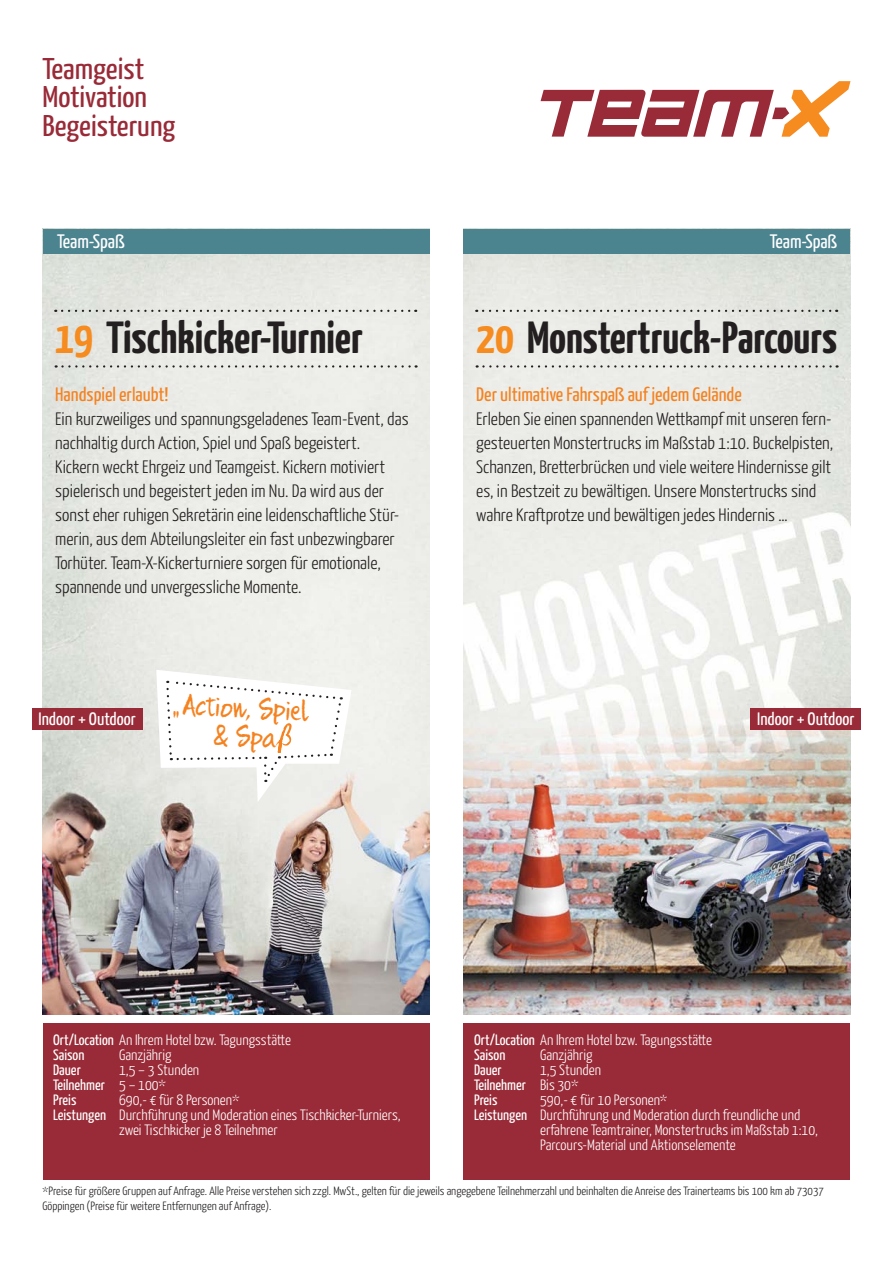
<style>
.page{position:relative;width:893px;height:1263px;background:#fff}
.page>*{position:absolute;margin:0;border:0;box-sizing:border-box;transform-origin:0 0}
.t1{font:700 45px "Yanone Kaffeesatz";color:#231f20;scale:1.04 1}
.t2{font:700 45px "Yanone Kaffeesatz";color:#231f20;scale:1.05 1}
.t3{font:30px/28.5px "Yanone Kaffeesatz";color:#992a37;scale:1.09 1}
.t4{font:25.5px/28.5px "Quikhand 1.1";color:#f58220;text-align:center;scale:1.05 1}
.t5{font:19.5px "Yanone Kaffeesatz";color:#f58220;scale:1.05 1}
.t6{font:19.5px "Yanone Kaffeesatz";color:#fff;scale:1.05 1}
.t7{font:300 18px/24px "Yanone Kaffeesatz";color:#231f20;scale:1.05 1}
.t8{font:18px "Yanone Kaffeesatz";color:#fff;scale:1.05 1}
.t9{font:300 15px/15px "Yanone Kaffeesatz";color:#fff;scale:1.05 1}
.t10{font:15px "Yanone Kaffeesatz";color:#fff;scale:1.05 1}
.t11{font:300 12px/15px "Yanone Kaffeesatz";color:#231f20;scale:1.05 1}
.s1{color:#f68b1f}
.s2{font-weight:400}
</style>
<div class="page">
<svg style="left:541px;top:81px;width:309px;height:56px"></svg>
<div style="left:43px;top:1023px;width:386px;height:156px;background:#992a37"></div>
<img style="left:43px;top:254px;width:386px;height:760px">
<svg style="left:62px;top:310px;width:354px;height:2px"></svg>
<svg style="left:56px;top:365px;width:361px;height:3px"></svg>
<svg style="left:156px;top:670px;width:196px;height:132px"></svg>
<div style="left:43px;top:229px;width:386px;height:25px;background:#4b838f"></div>
<div style="left:32px;top:708px;width:110px;height:22px;background:#992a37"></div>
<div style="left:463px;top:1023px;width:387px;height:156px;background:#992a37"></div>
<img style="left:463px;top:254px;width:387px;height:760px">
<svg style="left:483px;top:310px;width:354px;height:2px"></svg>
<svg style="left:477px;top:365px;width:361px;height:3px"></svg>
<div style="left:750px;top:708px;width:111px;height:22px;background:#992a37"></div>
<div style="left:463px;top:229px;width:387px;height:25px;background:#4b838f"></div>
<h2 class="t3" style="left:43px;top:53px;width:123px">Teamgeist<br>Motivation<br>Begeisterung</h2>
<p class="t6" style="left:57px;top:230px;width:66px">Team-Spaß</p>
<p class="t6" style="left:770px;top:230px;width:66px">Team-Spaß</p>
<h1 class="t2" style="left:55px;top:310px;width:295px"><span class="s1">19</span> Tischkicker-Turnier</h1>
<p class="t5" style="left:55px;top:382px;width:109px">Handspiel erlaubt!</p>
<p class="t7" style="left:55px;top:406px;width:338px">Ein kurzweiliges und spannungsgeladenes Team-Event, das nachhaltig durch Action, Spiel und Spaß begeistert.<br>Kickern weckt Ehrgeiz und Teamgeist. Kickern motiviert spielerisch und begeistert jeden im Nu. Da wird aus der sonst eher ruhigen Sekretärin eine leidenschaftliche Stür&shy;merin, aus dem Abteilungsleiter ein fast unbezwingbarer Torhüter. Team-X-Kickerturniere sorgen für emotionale, spannende und unvergessliche Momente.</p>
<p class="t8" style="left:39px;top:708px;width:94px">Indoor + Outdoor</p>
<h3 class="t4" style="left:172px;top:690px;width:133px;rotate:3deg">„Action, Spiel &amp; Spa</h3>
<h1 class="t1" style="left:476px;top:310px;width:348px"><span class="s1">20</span> Monstertruck-Parcours</h1>
<p class="t5" style="left:476px;top:382px;width:254px">Der ultimative Fahrspaß auf jedem Gelände</p>
<p class="t7" style="left:476px;top:406px;width:341px">Erleben Sie einen spannenden Wettkampf mit unseren fern&shy;gesteuerten Monstertrucks im Maßstab 1:10. Buckelpisten, Schanzen, Bretterbrücken und viele weitere Hindernisse gilt es, in Bestzeit zu bewältigen. Unsere Monstertrucks sind wahre Kraftprotze und bewältigen jedes Hindernis …</p>
<p class="t8" style="left:757px;top:708px;width:94px">Indoor + Outdoor</p>
<p class="t9" style="left:53px;top:1032px;width:228px"><span class="s2">Ort/Location</span> An Ihrem Hotel bzw. Tagungsstätte<br><span class="s2">Saison</span></p>
<p class="t9" style="left:119px;top:1047px;width:51px">Ganzjährig</p>
<p class="t9" style="left:53px;top:1062px;width:141px;text-indent:66px">1,5 – 3 Stunden<br><span class="s2">Teilnehmer</span> 5 – 100*<br><span class="s2">Preis</span></p>
<p class="t10" style="left:53px;top:1061px;width:28px">Dauer</p>
<p class="t9" style="left:119px;top:1092px;width:116px">690,- € für 8 Personen*</p>
<p class="t9" style="left:53px;top:1107px;width:333px"><span class="s2">Leistungen</span> Durchführung und Moderation eines Tischkicker-Turniers,</p>
<p class="t9" style="left:119px;top:1122px;width:152px">zwei Tischkicker je 8 Teilnehmer</p>
<p class="t9" style="left:474px;top:1032px;width:228px"><span class="s2">Ort/Location</span> An Ihrem Hotel bzw. Tagungsstätte<br><span class="s2">Saison</span></p>
<p class="t9" style="left:540px;top:1047px;width:51px">Ganzjährig</p>
<p class="t9" style="left:474px;top:1062px;width:122px;text-indent:66px">1,5 Stunden<br><span class="s2">Teilnehmer</span> Bis 30*<br><span class="s2">Preis</span></p>
<p class="t10" style="left:474px;top:1061px;width:28px">Dauer</p>
<p class="t9" style="left:540px;top:1092px;width:123px">590,- € für 10 Personen*</p>
<p class="t9" style="left:474px;top:1107px;width:312px"><span class="s2">Leistungen</span> Durchführung und Moderation durch freundliche und</p>
<p class="t9" style="left:540px;top:1122px;width:266px">erfahrene Teamtrainer, Monstertrucks im Maßstab 1:10,</p>
<p class="t9" style="left:540px;top:1137px;width:188px">Parcours-Material und Aktionselemente</p>
<p class="t11" style="left:43px;top:1183px;width:746px">*Preise für größere Gruppen auf Anfrage. Alle Preise verstehen sich zzgl. MwSt., gelten für die jeweils angegebene Teilnehmerzahl und beinhalten die Anreise des Trainerteams bis 100 km ab 73037<br>Göppingen (Preise für weitere Entfernungen auf Anfrage).</p>
</div>
